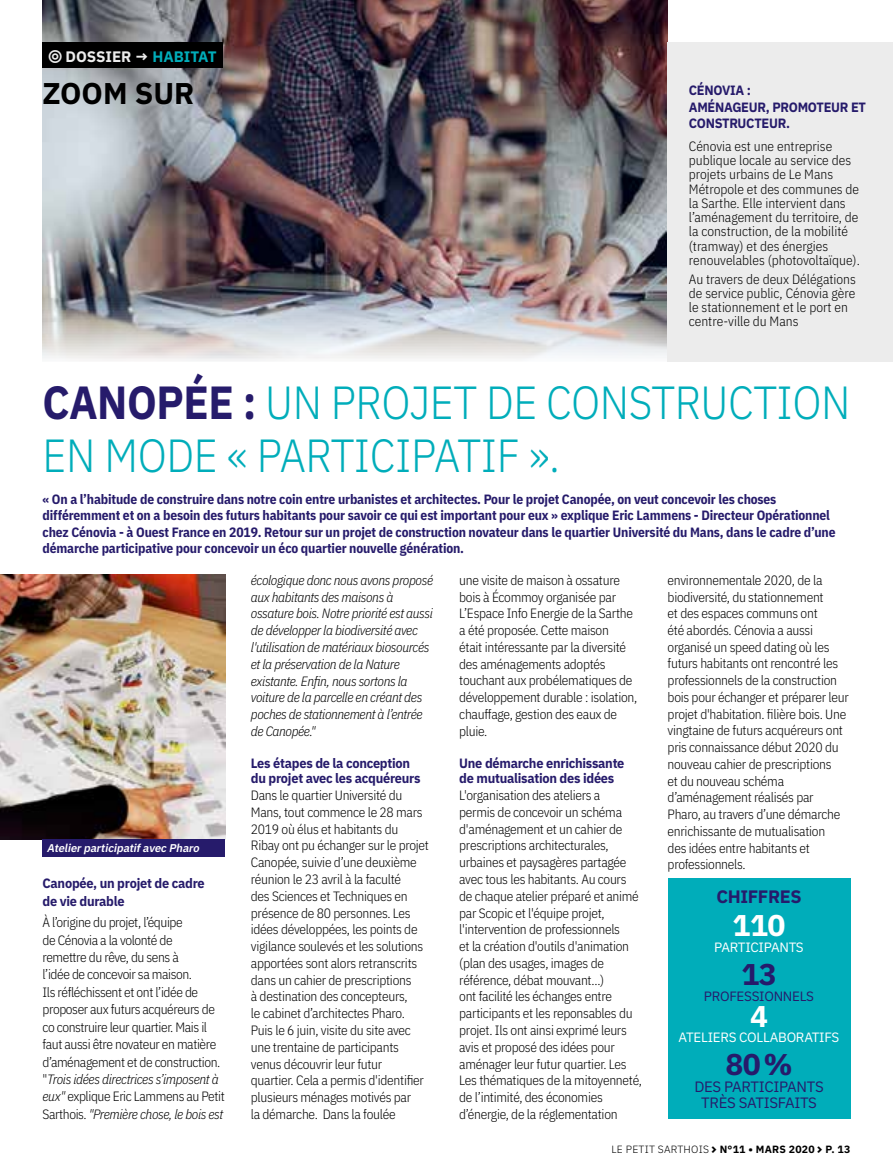
<style>
.page{position:relative;width:893px;height:1170px;background:#fff}
.page>*{position:absolute;margin:0;border:0;box-sizing:border-box;transform-origin:0 0}
.t1{font:300 46.5px/52.5px "IBM Plex Sans";letter-spacing:-.01em;color:#00adba;scale:.9 1}
.t2{font:700 30px "IBM Plex Sans";color:#000}
.t3{font:700 30px "IBM Plex Sans";color:#261b6b}
.t4{font:700 30px "IBM Plex Sans";color:#fff}
.t5{font:700 18px "IBM Plex Sans";letter-spacing:-.02em;color:#261b6b}
.t6{font:700 15.15px "IBM Plex Sans";color:#ececec}
.t7{font:15px/16.5px "IBM Plex Sans";letter-spacing:-.02em;color:#261b6b;text-align:center}
.t8{font:300 13.5px/16.8px "IBM Plex Sans Cond";letter-spacing:-.02em;color:#000}
.t9{font:700 13.5px/16.5px "IBM Plex Sans Cond";letter-spacing:-.01em;color:#261b6b}
.t10{font:300 13.5px/14.2px "IBM Plex Sans Cond";color:#000}
.t11{font:italic 300 13.5px/16.8px "IBM Plex Sans Cond";letter-spacing:-.03em;color:#000}
.t12{font:700 13.5px/15.3px "IBM Plex Sans";letter-spacing:-.02em;color:#261b6b;scale:.95 1}
.t13{font:13.5px "IBM Plex Sans";letter-spacing:-.02em;color:#fff}
.t14{font:13.5px "IBM Plex Sans";letter-spacing:-.02em;color:#261b6b}
.t15{font:italic 600 11.25px "IBM Plex Sans";color:#fff}
.t16{font:700 10.5px "IBM Plex Sans";letter-spacing:.02em;color:#000}
.s1{color:#00adba}
.s2{font-weight:700;color:#261b6b}
.s3{font-style:italic}
.s4{font-weight:300}
</style>
<div class="page">
<img style="left:43px;top:0;width:625px;height:361px">
<div style="left:668px;top:878px;width:182px;height:240px;background:#00adba"></div>
<img style="left:0;top:574px;width:225px;height:265px">
<div style="left:43px;top:43px;width:180px;height:25px;background:#000"></div>
<div style="left:668px;top:43px;width:225px;height:318px;background:#ececec"></div>
<div style="left:43px;top:839px;width:182px;height:17px;background:#261b6b"></div>
<p class="t6" style="left:65px;top:44px;width:153px">DOSSIER → <span class="s1">HABITAT</span></p>
<h2 class="t2" style="left:43px;top:70px;width:153px">ZOOM SUR</h2>
<p class="t12" style="left:689px;top:81px;width:188px;line-height:16.5px">CÉNOVIA :<br>AMÉNAGEUR, PROMOTEUR ET<br>CONSTRUCTEUR.</p>
<p class="t10" style="left:689px;top:138px;width:173px">Cénovia est une entreprise publique locale au service des projets urbains de Le Mans<br>Métropole et des communes de la Sarthe. Elle intervient dans l’aménagement du territoire, de la construction, de la mobilité (tramway) et des énergies renouvelables (photovoltaïque).</p>
<p class="t10" style="left:689px;top:270px;width:169px">Au travers de deux Délégations de service public, Cénovia gère le stationnement et le port en centre-ville du Mans</p>
<h1 class="t1" style="left:43px;top:372px;width:899px"><span class="s2">CANOPÉE :</span> UN PROJET DE CONSTRUCTION<br>EN MODE « PARTICIPATIF ».</h1>
<p class="t9" style="left:43px;top:489px;width:794px">« On a l’habitude de construire dans notre coin entre urbanistes et architectes. Pour le projet Canopée, on veut concevoir les choses différemment et on a besoin des futurs habitants pour savoir ce qui est important pour eux » explique Eric Lammens - Directeur Opérationnel chez Cénovia - à Ouest France en 2019. Retour sur un projet de construction novateur dans le quartier Université du Mans, dans le cadre d’une démarche participative pour concevoir un éco quartier nouvelle génération.</p>
<p class="t15" style="left:47px;top:839px;width:157px">Atelierparticipatifavec Pharo</p>
<p class="t12" style="left:43px;top:873px;width:172px;line-height:17.4px">Canopée, un projet de cadre de vie durable</p>
<p class="t8" style="left:43px;top:912px;width:184px;line-height:17.4px">À l’origine du projet, l’équipe<br>de Cénovia a la volonté de<br>remettre du rêve, du sens à<br>l’idée de concevoir sa maison.<br>Ils réfléchissent et ont l’idée de proposer aux futurs acquéreurs de co construire leur quartier. Mais il faut aussi être novateur en matière d’aménagement et de construction. "<span class="s3">Trois idées directrices s’imposent à eux"</span> explique Eric Lammens au Petit Sarthois. <span class="s3">"Première chose, le bois est</span></p>
<p class="t11" style="left:251px;top:570px;width:184px">écologique donc nous avons proposé aux habitants des maisons à ossature bois. Notre priorité est aussi de développer la biodiversité avec l'utilisation de matériaux biosourcés et la préservation de la Nature existante. Enfin, nous sortons la voiture de la parcelle en créant des poches de stationnement à l’entrée de Canopée."</p>
<p class="t12" style="left:251px;top:754px;width:180px">Les étapes de la conception du projet avec les acquéreurs</p>
<p class="t8" style="left:251px;top:785px;width:180px">Dans le quartier Université du<br>Mans, tout commence le 28 mars<br>2019 où élus et habitants du<br>Ribay ont pu échanger sur le projet<br>Canopée, suivie d’une deuxième réunion le 23 avril à la faculté<br>des Sciences et Techniques en présence de 80 personnes. Les idées développées, les points de vigilance soulevés et les solutions apportées sont alors retranscrits dans un cahier de prescriptions<br>à destination des concepteurs,<br>le cabinet d’architectes Pharo.<br>Puis le 6 juin, visite du site avec une trentaine de participants venus découvrir leur futur<br>quartier. Cela a permis d'identifier plusieurs ménages motivés par<br>la démarche. Dans la foulée</p>
<p class="t8" style="left:459px;top:570px;width:180px">une visite de maison à ossature bois à Écommoy organisée par<br>L’Espace Info Energie de la Sarthe a été proposée. Cette maison<br>était intéressante par la diversité des aménagements adoptés touchant aux probélematiques de développement durable : isolation, chauffage, gestion des eaux de pluie.</p>
<p class="t12" style="left:459px;top:754px;width:175px">Une démarche enrichissante de mutualisation des idées</p>
<p class="t8" style="left:459px;top:785px;width:184px">L'organisation des ateliers a<br>permis de concevoir un schéma d'aménagement et un cahier de prescriptions architecturales, urbaines et paysagères partagée avec tous les habitants. Au cours de chaque atelier préparé et animé par Scopic et l'équipe projet, l'intervention de professionnels<br>et la création d'outils d'animation (plan des usages, images de référence, débat mouvant...)<br>ont facilité les échanges entre participants et les reponsables du projet. Ils ont ainsi exprimé leurs avis et proposé des idées pour aménager leur futur quartier. Les<br>Les thématiques de la mitoyenneté, de l’intimité, des économies d’énergie, de la réglementation</p>
<p class="t8" style="left:668px;top:570px;width:183px">environnementale 2020, de la biodiversité, du stationnement<br>et des espaces communs ont<br>été abordés. Cénovia a aussi organisé un speed dating où les futurs habitants ont rencontré les professionnels de la construction bois pour échanger et préparer leur projet d'habitation. filière bois. Une vingtaine de futurs acquéreurs ont pris connaissance début 2020 du nouveau cahier de prescriptions<br>et du nouveau schéma d’aménagement réalisés par<br>Pharo, au travers d’une démarche enrichissante de mutualisation<br>des idées entre habitants et professionnels.</p>
<h3 class="t5" style="left:716px;top:882px;width:87px">CHIFFRES</h3>
<h2 class="t4" style="left:733px;top:901px;width:54px">110</h2>
<p class="t13" style="left:714px;top:937px;width:91px">PARTICIPANTS</p>
<h2 class="t3" style="left:741px;top:950px;width:37px">13</h2>
<p class="t14" style="left:704px;top:985px;width:112px">PROFESSIONNELS</p>
<h2 class="t4" style="left:750px;top:991px;width:19px">4</h2>
<p class="t13" style="left:679px;top:1027px;width:162px">ATELIERS COLLABORATIFS</p>
<h2 class="t3" style="left:725px;top:1040px;width:69px">80%</h2>
<p class="t7" style="left:694px;top:1076px;width:131px">DES PARTICIPANTS<br>TRÈS SATISFAITS</p>
<p class="t16" style="left:612px;top:1140px;width:240px"><span class="s4">LE PETIT SARTHOIS</span> N°11 • MARS 2020 P. 13</p>
</div>
